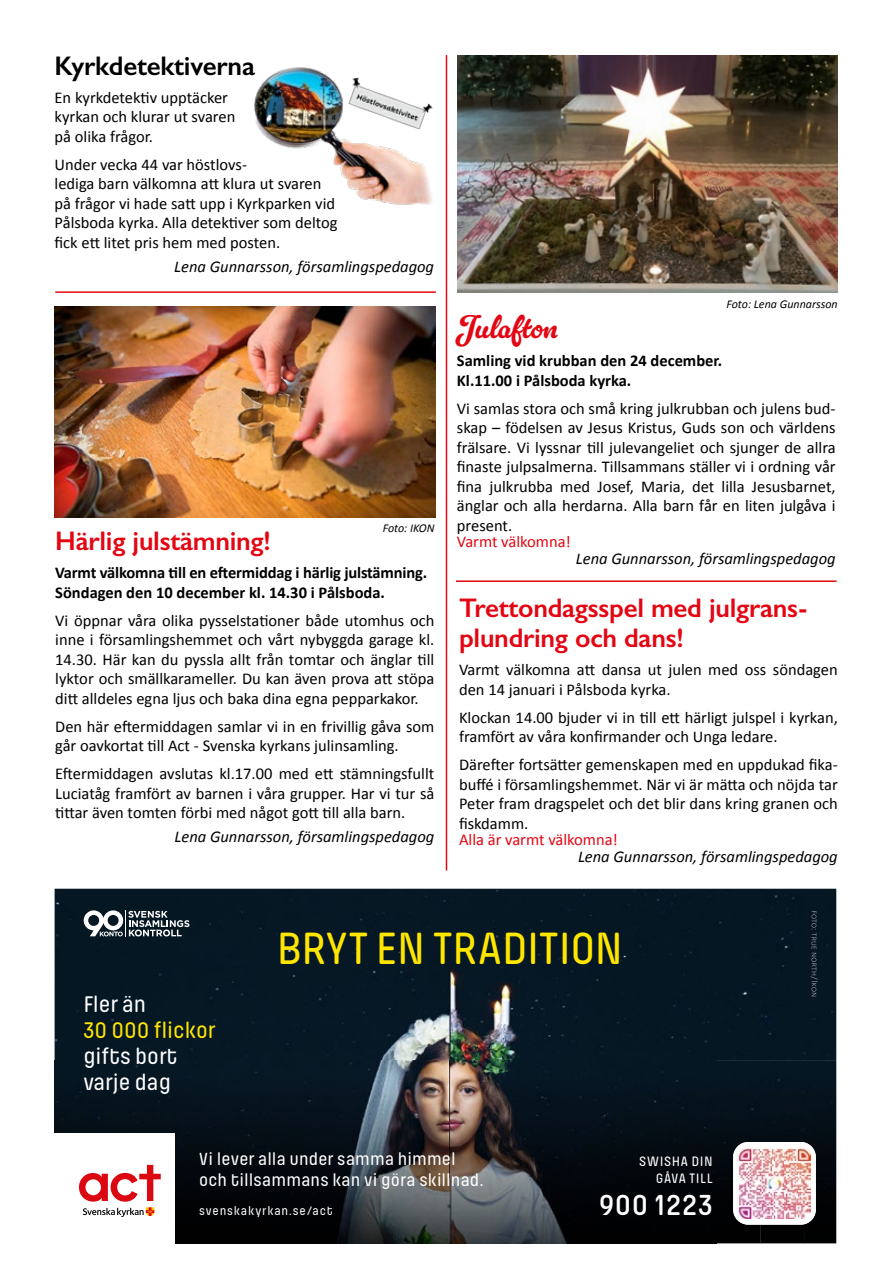
<style>
.page{position:relative;width:893px;height:1263px;background:#fff}
.page>*{position:absolute;margin:0;border:0;box-sizing:border-box;transform-origin:0 0}
.t1{font:500 46.95px "Pilcrow Soft";letter-spacing:-.005em;color:#ffe600}
.t2{font:33px "Gelato Luxe";color:#e30613}
.t3{font:600 30.15px "Pilcrow Soft";letter-spacing:.02em;color:#fff}
.t4{font:600 27px/30px "Gill Sans";letter-spacing:-.01em;color:#e30613}
.t5{font:600 27px "Gill Sans";letter-spacing:-.01em;color:#000}
.t6{font:500 23.55px/26.1px "Pilcrow Soft";color:#fff}
.t7{font:500 23.55px "Pilcrow Soft";color:#ffe600}
.t8{font:500 18.3px/20.9px "Pilcrow Soft";letter-spacing:.005em;color:#fff}
.t9{font:16.5px/19.5px "Calibri";color:#000}
.t10{font:700 16.5px/19.5px "Calibri";color:#000}
.t11{font:italic 16.5px "Calibri";color:#000}
.t12{font:16.5px "Calibri";color:#e30613}
.t13{font:500 14.1px/17.7px "Pilcrow Soft";letter-spacing:.025em;color:#fff;text-align:right}
.t14{font:500 12.75px "Pilcrow Soft";letter-spacing:.065em;color:#fff}
.t15{font:italic 12px "Calibri";color:#000}
</style>
<div class="page">
<img style="left:254px;top:67px;width:179px;height:138px">
<img style="left:458px;top:55px;width:380px;height:238px">
<img style="left:55px;top:307px;width:381px;height:211px">
<img style="left:55px;top:889px;width:781px;height:290px">
<img style="left:175px;top:1179px;width:585px;height:64px">
<div style="left:805px;top:1179px;width:31px;height:64px;background:#010203"></div>
<img style="left:760px;top:1224px;width:45px;height:19px">
<div style="left:55px;top:1133px;width:120px;height:110px;background:#fff"></div>
<svg style="left:79px;top:1165px;width:82px;height:52px"></svg>
<img style="left:810px;top:911px;width:8px;height:86px">
<svg style="left:84px;top:910px;width:105px;height:26px"></svg>
<div style="left:733px;top:1142px;width:83px;height:82px;background:#fff;border-radius:15px"></div>
<img style="left:737px;top:1148px;width:73px;height:71px">
<hr style="left:446px;top:55px;width:1px;height:815px;background:#e30613">
<hr style="left:55px;top:291px;width:381px;height:2px;background:#e30613">
<hr style="left:456px;top:580px;width:381px;height:2px;background:#e30613">
<h3 class="t5" style="left:55px;top:49px;width:202px">Kyrkdetektiverna</h3>
<p class="t9" style="left:55px;top:87px;width:182px">En kyrkdetektiv upptäcker kyrkan och klurar ut svaren på olika frågor.</p>
<p class="t9" style="left:55px;top:154px;width:284px">Under vecka 44 var höstlovs-<br>lediga barn välkomna att klura ut svaren på frågor vi hade satt upp i Kyrkparken vid Pålsboda kyrka. Alla detektiver som deltog fick ett litet pris hem med posten.</p>
<p class="t11" style="left:174px;top:255px;width:261px">Lena Gunnarsson, församlingspedagog</p>
<p class="t15" style="left:383px;top:520px;width:53px">Foto: IKON</p>
<h3 class="t4" style="left:55px;top:526px;width:217px">Härlig julstämning!</h3>
<p class="t10" style="left:55px;top:563px;width:373px">Varmt välkomna till en eftermiddag i härlig julstämning.<br>Söndagen den 10 december kl. 14.30 i Pålsboda.</p>
<p class="t9" style="left:55px;top:610px;width:381px;text-align:justify">Vi öppnar våra olika pysselstationer både utomhus och inne i församlingshemmet och vårt nybyggda garage kl.<br>14.30. Här kan du pyssla allt från tomtar och änglar till lyktor och smällkarameller. Du kan även prova att stöpa ditt alldeles egna ljus och baka dina egna pepparkakor.</p>
<p class="t9" style="left:55px;top:716px;width:381px">Den här eftermiddagen samlar vi in en frivillig gåva som går oavkortat till Act - Svenska kyrkans julinsamling.</p>
<p class="t9" style="left:55px;top:764px;width:381px;text-align:justify">Eftermiddagen avslutas kl.17.00 med ett stämningsfullt Luciatåg framfört av barnen i våra grupper. Har vi tur så tittar även tomten förbi med något gott till alla barn.</p>
<p class="t11" style="left:175px;top:825px;width:261px">Lena Gunnarsson, församlingspedagog</p>
<p class="t15" style="left:726px;top:295px;width:113px">Foto: Lena Gunnarsson</p>
<h2 class="t2" style="left:457px;top:308px;width:103px">Julafton</h2>
<p class="t10" style="left:457px;top:350px;width:267px">Samling vid krubban den 24 december.<br>Kl.11.00 i Pålsboda kyrka.</p>
<p class="t9" style="left:457px;top:398px;width:380px;text-align:justify">Vi samlas stora och små kring julkrubban och julens bud&shy;skap – födelsen av Jesus Kristus, Guds son och världens frälsare. Vi lyssnar till julevangeliet och sjunger de allra finaste julpsalmerna. Tillsammans ställer vi i ordning vår fina julkrubba med Josef, Maria, det lilla Jesusbarnet, änglar och alla herdarna. Alla barn får en liten julgåva i present.</p>
<p class="t12" style="left:457px;top:530px;width:116px">Varmt välkomna!</p>
<p class="t11" style="left:576px;top:547px;width:261px">Lena Gunnarsson, församlingspedagog</p>
<h3 class="t4" style="left:459px;top:593px;width:350px">Trettondagsspel med julgrans&shy;plundring och dans!</h3>
<p class="t9" style="left:459px;top:659px;width:380px">Varmt välkomna att dansa ut julen med oss söndagen den 14 januari i Pålsboda kyrka.</p>
<p class="t9" style="left:459px;top:707px;width:380px">Klockan 14.00 bjuder vi in till ett härligt julspel i kyrkan, framfört av våra konfirmander och Unga ledare.</p>
<p class="t9" style="left:459px;top:754px;width:380px;text-align:justify">Därefter fortsätter gemenskapen med en uppdukad fika&shy;buffé i församlingshemmet. När vi är mätta och nöjda tar Peter fram dragspelet och det blir dans kring granen och fiskdamm.</p>
<p class="t12" style="left:459px;top:828px;width:160px">Alla är varmt välkomna!</p>
<p class="t11" style="left:578px;top:845px;width:261px">Lena Gunnarsson, församlingspedagog</p>
<h3 class="t6" style="left:83px;top:991px;width:64px">Fler än</h3>
<h3 class="t7" style="left:83px;top:1018px;width:134px">30 000 flickor</h3>
<h3 class="t6" style="left:83px;top:1044px;width:96px">gifts bort varje dag</h3>
<h1 class="t1" style="left:276px;top:925px;width:348px">BRYT EN TRADITION</h1>
<p class="t8" style="left:199px;top:1149px;width:286px">Vi lever alla under samma himmel och tillsammans kan vi göra skillnad.</p>
<p class="t13" style="left:639px;top:1152px;width:75px">SWISHA DIN<br>GÅVA TILL</p>
<h3 class="t3" style="left:599px;top:1190px;width:115px">900 1223</h3>
<p class="t14" style="left:199px;top:1204px;width:135px">svenskakyrkan.se/act</p>
</div>
